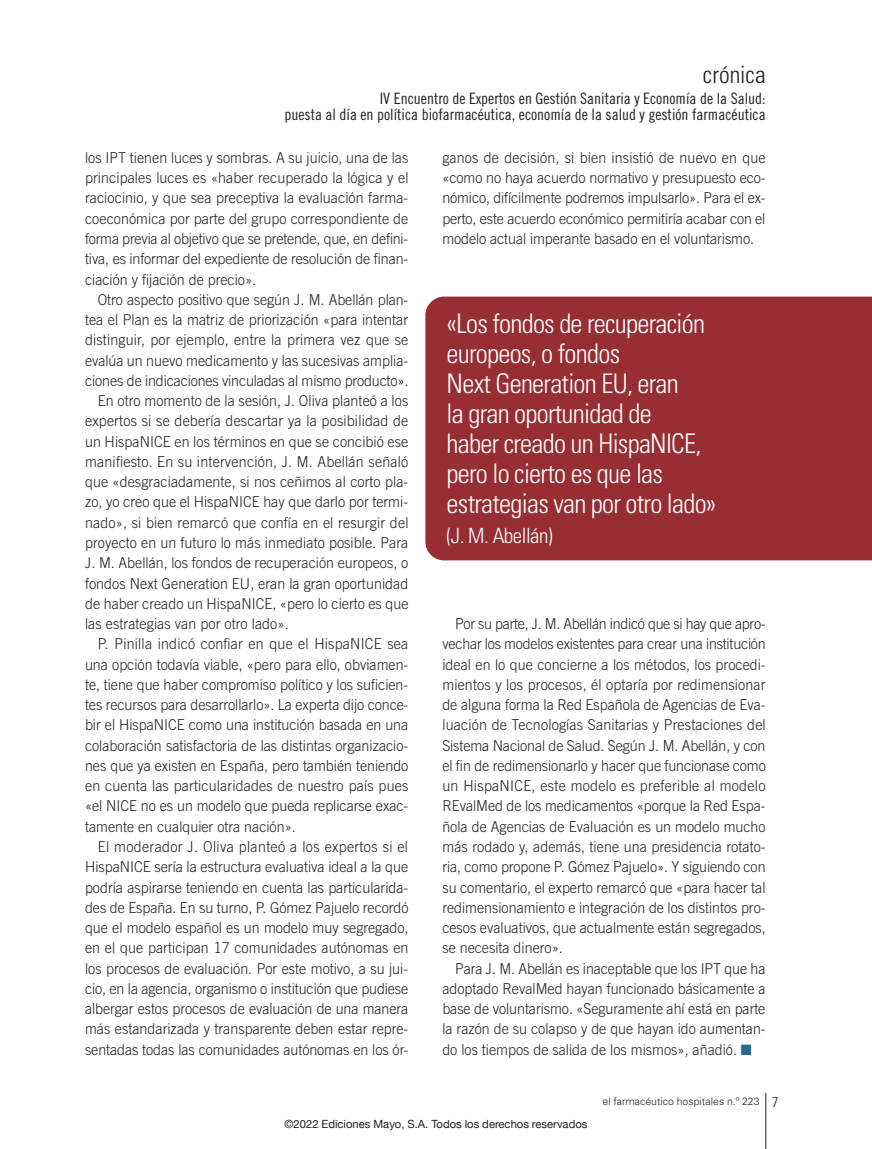
<style>
.page{position:relative;width:872px;height:1149px;background:#fff}
.page>*{position:absolute;margin:0;border:0;box-sizing:border-box;transform-origin:0 0}
.FRASE_DESTACADA{font:300 condensed 27px/30px "Univers LT Std";letter-spacing:-.025em;color:#fff}
.t1{font:300 condensed 24px "Univers LT Std";color:#231f20}
.FRASE_DESTACADA-2{font:300 condensed 21px "Univers LT Std";letter-spacing:-.02em;color:#fff}
.t2{font:15.75px/16.5px "Trade Gothic LT Std Cn 18";color:#231f20;text-align:right}
.TEXT_GENERAL{font:300 15px/20.2px "Trade Gothic LT Std";color:#231f20;text-align:justify;scale:.95 1}
.t3{font:11.25px "Helvetica Neue";color:#231f20}
.t4{font:300 10.5px "Univers LT Std";color:#231f20}
.s1{color:#256a8c}
.s2{font-stretch:condensed;font-size:14.25px}
</style>
<div class="page">
<hr style="left:765px;top:1092px;width:1px;height:56px;background:#231f20">
<div style="left:425px;top:296px;width:447px;height:265px;background:#962e33"></div>
<h2 class="t1" style="left:703px;top:60px;width:64px">crónica</h2>
<p class="t2" style="left:284px;top:90px;width:483px">IV Encuentro de Expertos en Gestión Sanitaria y Economía de la Salud:<br>puesta al día en política biofarmacéutica, economía de la salud y gestión farmacéutica</p>
<p class="TEXT_GENERAL" style="left:85px;top:147px;width:342px">los IPT tienen luces y sombras. A su juicio, una de las principales luces es «haber recuperado la lógica y el raciocinio, y que sea preceptiva la evaluación farma&shy;coeconómica por parte del grupo correspondiente de forma previa al objetivo que se pretende, que, en defini&shy;tiva, es informar del expediente de resolución de finan&shy;ciación y fijación de precio».</p>
<p class="TEXT_GENERAL" style="left:85px;top:289px;width:342px;text-indent:13px">Otro aspecto positivo que según J. M. Abellán plan&shy;tea el Plan es la matriz de priorización «para intentar distinguir, por ejemplo, entre la primera vez que se evalúa un nuevo medicamento y las sucesivas amplia&shy;ciones de indicaciones vinculadas al mismo producto».</p>
<p class="TEXT_GENERAL" style="left:85px;top:390px;width:342px;text-indent:13px">En otro momento de la sesión, J. Oliva planteó a los expertos si se debería descartar ya la posibilidad de un HispaNICE en los términos en que se concibió ese manifiesto. En su intervención, J. M. Abellán señaló que «desgraciadamente, si nos ceñimos al corto pla&shy;zo, yo creo que el HispaNICE hay que darlo por termi&shy;nado», si bien remarcó que confía en el resurgir del proyecto en un futuro lo más inmediato posible. Para J. M. Abellán, los fondos de recuperación europeos, o fondos Next Generation EU, eran la gran oportunidad de haber creado un HispaNICE, «pero lo cierto es que las estrategias van por otro lado».</p>
<p class="TEXT_GENERAL" style="left:85px;top:633px;width:342px;text-indent:13px">P. Pinilla indicó confiar en que el HispaNICE sea una opción todavía viable, «pero para ello, obviamen&shy;te, tiene que haber compromiso político y los suficien&shy;tes recursos para desarrollarlo». La experta dijo conce&shy;bir el HispaNICE como una institución basada en una colaboración satisfactoria de las distintas organizacio&shy;nes que ya existen en España, pero también teniendo en cuenta las particularidades de nuestro país pues «el NICE no es un modelo que pueda replicarse exac&shy;tamente en cualquier otra nación».</p>
<p class="TEXT_GENERAL" style="left:85px;top:836px;width:342px;text-indent:13px">El moderador J. Oliva planteó a los expertos si el HispaNICE sería la estructura evaluativa ideal a la que podría aspirarse teniendo en cuenta las particularida&shy;des de España. En su turno, P. Gómez Pajuelo recordó que el modelo español es un modelo muy segregado, en el que participan 17 comunidades autónomas en los procesos de evaluación. Por este motivo, a su jui&shy;cio, en la agencia, organismo o institución que pudiese albergar estos procesos de evaluación de una manera más estandarizada y transparente deben estar repre&shy;sentadas todas las comunidades autónomas en los ór-</p>
<p class="TEXT_GENERAL" style="left:442px;top:147px;width:342px">ganos de decisión, si bien insistió de nuevo en que «como no haya acuerdo normativo y presupuesto eco&shy;nómico, difícilmente podremos impulsarlo». Para el ex&shy;perto, este acuerdo económico permitiría acabar con el modelo actual imperante basado en el voluntarismo.</p>
<p class="FRASE_DESTACADA" style="left:446px;top:308px;width:271px">«Los fondos de recuperación europeos, o fondos<br>Next Generation EU, eran<br>la gran oportunidad de<br>haber creado un HispaNICE, pero lo cierto es que las estrategias van por otro lado»</p>
<p class="FRASE_DESTACADA-2" style="left:446px;top:523px;width:108px">(J. M. Abellán)</p>
<p class="TEXT_GENERAL" style="left:442px;top:613px;width:342px;text-indent:13px">Por su parte, J. M. Abellán indicó que si hay que apro&shy;vechar los modelos existentes para crear una institución ideal en lo que concierne a los métodos, los procedi&shy;mientos y los procesos, él optaría por redimensionar de alguna forma la Red Española de Agencias de Eva&shy;luación de Tecnologías Sanitarias y Prestaciones del Sistema Nacional de Salud. Según J. M. Abellán, y con el fin de redimensionarlo y hacer que funcionase como un HispaNICE, este modelo es preferible al modelo REvalMed de los medicamentos «porque la Red Espa&shy;ñola de Agencias de Evaluación es un modelo mucho más rodado y, además, tiene una presidencia rotato&shy;ria, como propone P. Gómez Pajuelo». Y siguiendo con su comentario, el experto remarcó que «para hacer tal redimensionamiento e integración de los distintos pro&shy;cesos evaluativos, que actualmente están segregados, se necesita dinero».</p>
<p class="TEXT_GENERAL" style="left:442px;top:957px;width:342px;text-indent:13px">Para J. M. Abellán es inaceptable que los IPT que ha adoptado RevalMed hayan funcionado básicamente a base de voluntarismo. «Seguramente ahí está en parte la razón de su colapso y de que hayan ido aumentan&shy;do los tiempos de salida de los mismos», añadió. <span class="s1">■</span></p>
<p class="t4" style="left:602px;top:1094px;width:177px">el farmacéutico hospitales n.º 223 <span class="s2">7</span></p>
<p class="t3" style="left:284px;top:1114px;width:304px">©2022 Ediciones Mayo, S.A. Todos los derechos reservados</p>
</div>
